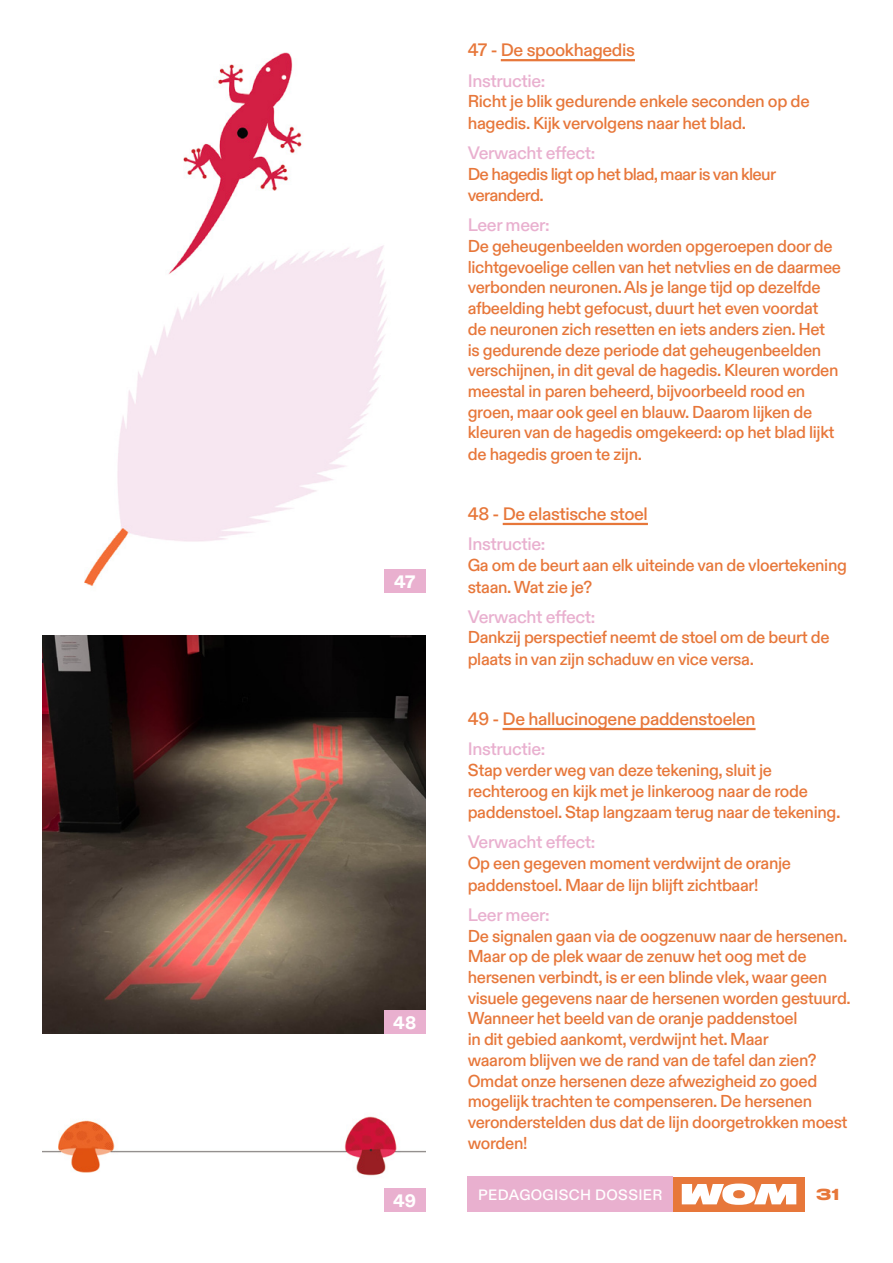
<style>
.page{position:relative;width:893px;height:1263px;background:#fff}
.page>*{position:absolute;margin:0;border:0;box-sizing:border-box;transform-origin:0 0}
.t1{font:500 18px "ABC Diatype Medium Unlicensed Trial";letter-spacing:-.02em;color:#e9b0cf}
.t2{font:500 18px "ABC Diatype Medium Unlicensed Trial";letter-spacing:-.02em;color:#e7773a}
.t3{font:800 18px "ABC Diatype Heavy Unlicensed Trial";color:#fff}
.t4{font:500 17.25px/20.9px "ABC Diatype Medium Unlicensed Trial";letter-spacing:-.02em;color:#e7773a}
.t5{font:500 17.25px/21.6px "ABC Diatype Medium Unlicensed Trial";letter-spacing:-.04em;color:#e7773a}
.t6{font:500 15px "ABC Diatype Medium Unlicensed Trial";letter-spacing:.025em;color:#fff}
.t7{font:500 expanded 15px "Druk";color:#e7773a}
.s1{font-size:18px}
</style>
<div class="page">
<div style="left:673px;top:1177px;width:132px;height:34px;background:#e7773a"></div>
<svg style="left:682px;top:1183px;width:114px;height:22px"></svg>
<div style="left:468px;top:1177px;width:205px;height:35px;background:#e9b0cf"></div>
<hr style="left:501px;top:59px;width:134px;height:2px;background:#e7773a">
<hr style="left:503px;top:523px;width:145px;height:2px;background:#e7773a">
<hr style="left:503px;top:728px;width:252px;height:2px;background:#e7773a">
<img style="left:84px;top:276px;width:303px;height:310px">
<img style="left:168px;top:52px;width:217px;height:224px">
<svg style="left:43px;top:1116px;width:382px;height:60px"></svg>
<img style="left:43px;top:635px;width:382px;height:398px">
<div style="left:384px;top:569px;width:41px;height:24px;background:#e9b0cf"></div>
<div style="left:384px;top:1010px;width:41px;height:24px;background:#e9b0cf"></div>
<div style="left:384px;top:1188px;width:41px;height:24px;background:#e9b0cf"></div>
<p class="t3" style="left:394px;top:571px;width:23px">47</p>
<p class="t3" style="left:393px;top:1012px;width:24px">48</p>
<p class="t3" style="left:393px;top:1190px;width:24px">49</p>
<p class="t2" style="left:468px;top:40px;width:169px">47 - De spookhagedis</p>
<p class="t1" style="left:468px;top:70px;width:79px">Instructie:</p>
<p class="t4" style="left:468px;top:91px;width:344px;line-height:21.6px">Richt je blik gedurende enkele seconden op de hagedis. Kijk vervolgens naar het blad.</p>
<p class="t1" style="left:468px;top:142px;width:129px">Verwacht effect:</p>
<p class="t5" style="left:468px;top:163px;width:310px">De hagedis ligt op het blad, maar is van kleur veranderd.</p>
<p class="t1" style="left:468px;top:215px;width:84px">Leer meer:</p>
<p class="t4" style="left:468px;top:236px;width:375px">De geheugenbeelden worden opgeroepen door de lichtgevoelige cellen van het netvlies en de daarmee verbonden neuronen. Als je lange tijd op dezelfde afbeelding hebt gefocust, duurt het even voordat de neuronen zich resetten en iets anders zien. Het is gedurende deze periode dat geheugenbeelden verschijnen, in dit geval de hagedis. Kleuren worden meestal in paren beheerd, bijvoorbeeld rood en groen, maar ook geel en blauw. Daarom lijken de kleuren van de hagedis omgekeerd: op het blad lijkt de hagedis groen te zijn.</p>
<p class="t2" style="left:468px;top:503px;width:182px">48 - De elastische stoel</p>
<p class="t1" style="left:468px;top:533px;width:79px">Instructie:</p>
<p class="t4" style="left:468px;top:555px;width:381px;line-height:21.6px">Ga om de beurt aan elk uiteinde van de vloertekening staan. Wat zie je?</p>
<p class="t1" style="left:468px;top:606px;width:129px">Verwacht effect:</p>
<p class="t4" style="left:468px;top:627px;width:364px;line-height:21.6px">Dankzij perspectief neemt de stoel om de beurt de plaats in van zijn schaduw en vice versa.</p>
<p class="t2" style="left:468px;top:708px;width:289px">49 - De hallucinogene paddenstoelen</p>
<p class="t1" style="left:468px;top:739px;width:79px">Instructie:</p>
<p class="t4" style="left:468px;top:760px;width:374px">Stap verder weg van deze tekening, sluit je rechteroog en kijk met je linkeroog naar de rode paddenstoel. Stap langzaam terug naar de tekening<span class="s1">.</span></p>
<p class="t1" style="left:468px;top:832px;width:129px">Verwacht effect:</p>
<p class="t4" style="left:468px;top:853px;width:325px;line-height:21.6px">Op een gegeven moment verdwijnt de oranje paddenstoel. Maar de lijn blijft zichtbaar!</p>
<p class="t1" style="left:468px;top:904px;width:84px">Leer meer:</p>
<p class="t4" style="left:468px;top:926px;width:385px">De signalen gaan via de oogzenuw naar de hersenen.<br>Maar op de plek waar de zenuw het oog met de hersenen verbindt, is er een blinde vlek, waar geen visuele gegevens naar de hersenen worden gestuurd.<br>Wanneer het beeld van de oranje paddenstoel<br>in dit gebied aankomt, verdwijnt het. Maar<br>waarom blijven we de rand van de tafel dan zien?<br>Omdat onze hersenen deze afwezigheid zo goed mogelijk trachten te compenseren. De hersenen veronderstelden dus dat de lijn doorgetrokken moest worden!</p>
<p class="t6" style="left:478px;top:1186px;width:186px">PEDAGOGISCH DOSSIER</p>
<p class="t7" style="left:816px;top:1182px;width:24px">31</p>
</div>
